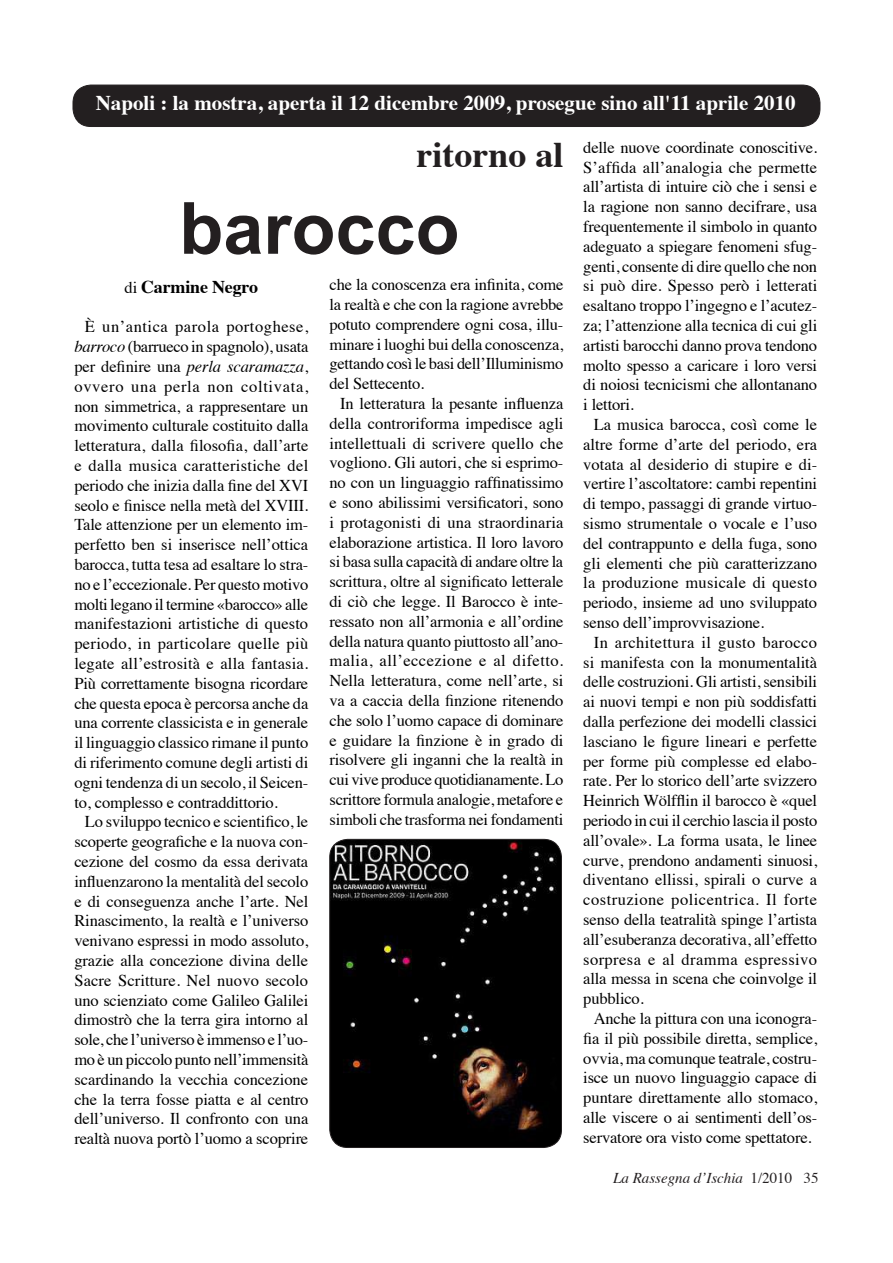
<style>
.page{position:relative;width:893px;height:1263px;background:#fff}
.page>*{position:absolute;margin:0;border:0;box-sizing:border-box;transform-origin:0 0}
.t1{font:700 72px "Arial";color:#231f20}
.t2{font:700 36px "Times";color:#231f20}
.t3{font:700 21px "Times";color:#fff}
.Normale{font:700 18px "Times";letter-spacing:-.01em;color:#000}
.Normale-2{font:16.5px/19.8px "Times";letter-spacing:-.01em;color:#000;text-align:justify}
.t4{font:italic 15px "Times";color:#231f20}
.s1{font-weight:400;font-size:16.5px}
.s2{font-style:italic}
.s3{font-style:normal}
</style>
<div class="page">
<img style="left:330px;top:839px;width:231px;height:308px">
<div style="left:330px;top:839px;width:232px;height:309px;border:1px solid #231f20;border-radius:18px"></div>
<div style="left:73px;top:85px;width:747px;height:42px;background:#231f20;border-radius:18px"></div>
<div style="left:73px;top:85px;width:747px;height:42px;border:1px solid #231f20;border-radius:18px"></div>
<p class="t3" style="left:96px;top:82px;width:701px">Napoli : la mostra, aperta il 12 dicembre 2009, prosegue sino all'11 aprile 2010</p>
<p class="t2" style="left:416px;top:121px;width:148px">ritorno al</p>
<p class="t1" style="left:179px;top:181px;width:282px">barocco</p>
<p class="Normale" style="left:125px;top:269px;width:135px"><span class="s1">di</span> Carmine Negro</p>
<p class="Normale-2" style="left:74px;top:315px;width:235px;text-indent:10px">È un’antica parola portoghese, <span class="s2">barroco</span> (barrueco in spagnolo), usata per definire una <span class="s2">perla scaramazza</span>, ovvero una perla non coltivata, non simmetrica, a rappresentare un movimento culturale costituito dalla letteratura, dalla filosofia, dall’arte e dalla musica caratteristiche del periodo che inizia dalla fine del XVI seolo e finisce nella metà del XVIII.<br>Tale attenzione per un elemento im&shy;perfetto ben si inserisce nell’ottica barocca, tutta tesa ad esaltare lo stra&shy;no e l’eccezionale. Per questo motivo molti legano il termine «barocco» alle manifestazioni artistiche di questo periodo, in particolare quelle più legate all’estrosità e alla fantasia.<br>Più correttamente bisogna ricordare che questa epoca è percorsa anche da una corrente classicista e in generale il linguaggio classico rimane il punto di riferimento comune degli artisti di ogni tendenza di un secolo, il Seicen&shy;to, complesso e contraddittorio.</p>
<p class="Normale-2" style="left:74px;top:810px;width:236px;text-indent:10px">Lo sviluppo tecnico e scientifico, le scoperte geografiche e la nuova con&shy;cezione del cosmo da essa derivata influenzarono la mentalità del secolo e di conseguenza anche l’arte. Nel Rinascimento, la realtà e l’universo venivano espressi in modo assoluto, grazie alla concezione divina delle Sacre Scritture. Nel nuovo secolo uno scienziato come Galileo Galilei dimostrò che la terra gira intorno al sole, che l’universo è immenso e l’uo&shy;mo è un piccolo punto nell’immensità scardinando la vecchia concezione che la terra fosse piatta e al centro dell’universo. Il confronto con una realtà nuova portò l’uomo a scoprire</p>
<p class="Normale-2" style="left:583px;top:136px;width:235px">delle nuove coordinate conoscitive.<br>S’affida all’analogia che permette all’artista di intuire ciò che i sensi e la ragione non sanno decifrare, usa frequentemente il simbolo in quanto adeguato a spiegare fenomeni sfug&shy;genti, consente di dire quello che non si può dire. Spesso però i letterati esaltano troppo l’ingegno e l’acutez&shy;za; l’attenzione alla tecnica di cui gli artisti barocchi danno prova tendono molto spesso a caricare i loro versi di noiosi tecnicismi che allontanano i lettori.</p>
<p class="Normale-2" style="left:583px;top:413px;width:235px;text-indent:10px">La musica barocca, così come le altre forme d’arte del periodo, era votata al desiderio di stupire e di&shy;vertire l’ascoltatore: cambi repentini di tempo, passaggi di grande virtuo&shy;sismo strumentale o vocale e l’uso del contrappunto e della fuga, sono gli elementi che più caratterizzano la produzione musicale di questo periodo, insieme ad uno sviluppato senso dell’improvvisazione.</p>
<p class="Normale-2" style="left:583px;top:631px;width:236px;text-indent:10px">In architettura il gusto barocco si manifesta con la monumentalità delle costruzioni. Gli artisti, sensibili ai nuovi tempi e non più soddisfatti dalla perfezione dei modelli classici lasciano le figure lineari e perfette per forme più complesse ed elabo&shy;rate. Per lo storico dell’arte svizzero Heinrich Wölfflin il barocco è «quel periodo in cui il cerchio lascia il posto all’ovale». La forma usata, le linee curve, prendono andamenti sinuosi, diventano ellissi, spirali o curve a costruzione policentrica. Il forte senso della teatralità spinge l’artista all’esuberanza decorativa, all’effetto sorpresa e al dramma espressivo alla messa in scena che coinvolge il pubblico.</p>
<p class="Normale-2" style="left:583px;top:1007px;width:235px;text-indent:10px">Anche la pittura con una iconogra&shy;fia il più possibile diretta, semplice, ovvia, ma comunque teatrale, costru&shy;isce un nuovo linguaggio capace di puntare direttamente allo stomaco, alle viscere o ai sentimenti dell’os&shy;servatore ora visto come spettatore.</p>
<p class="Normale-2" style="left:330px;top:273px;width:235px">che la conoscenza era infinita, come la realtà e che con la ragione avrebbe potuto comprendere ogni cosa, illu&shy;minare i luoghi bui della conoscenza, gettando così le basi dell’Illuminismo del Settecento.</p>
<p class="Normale-2" style="left:330px;top:392px;width:235px;text-indent:10px">In letteratura la pesante influenza della controriforma impedisce agli intellettuali di scrivere quello che vogliono. Gli autori, che si esprimo&shy;no con un linguaggio raffinatissimo e sono abilissimi versificatori, sono i protagonisti di una straordinaria elaborazione artistica. Il loro lavoro si basa sulla capacità di andare oltre la scrittura, oltre al significato letterale di ciò che legge. Il Barocco è inte&shy;ressato non all’armonia e all’ordine della natura quanto piuttosto all’ano&shy;malia, all’eccezione e al difetto.<br>Nella letteratura, come nell’arte, si va a caccia della finzione ritenendo che solo l’uomo capace di dominare e guidare la finzione è in grado di risolvere gli inganni che la realtà in cui vive produce quotidianamente. Lo scrittore formula analogie, metafore e simboli che trasforma nei fondamenti</p>
<p class="t4" style="left:613px;top:1164px;width:207px">La Rassegna d’Ischia <span class="s3">1/2010 35</span></p>
</div>
